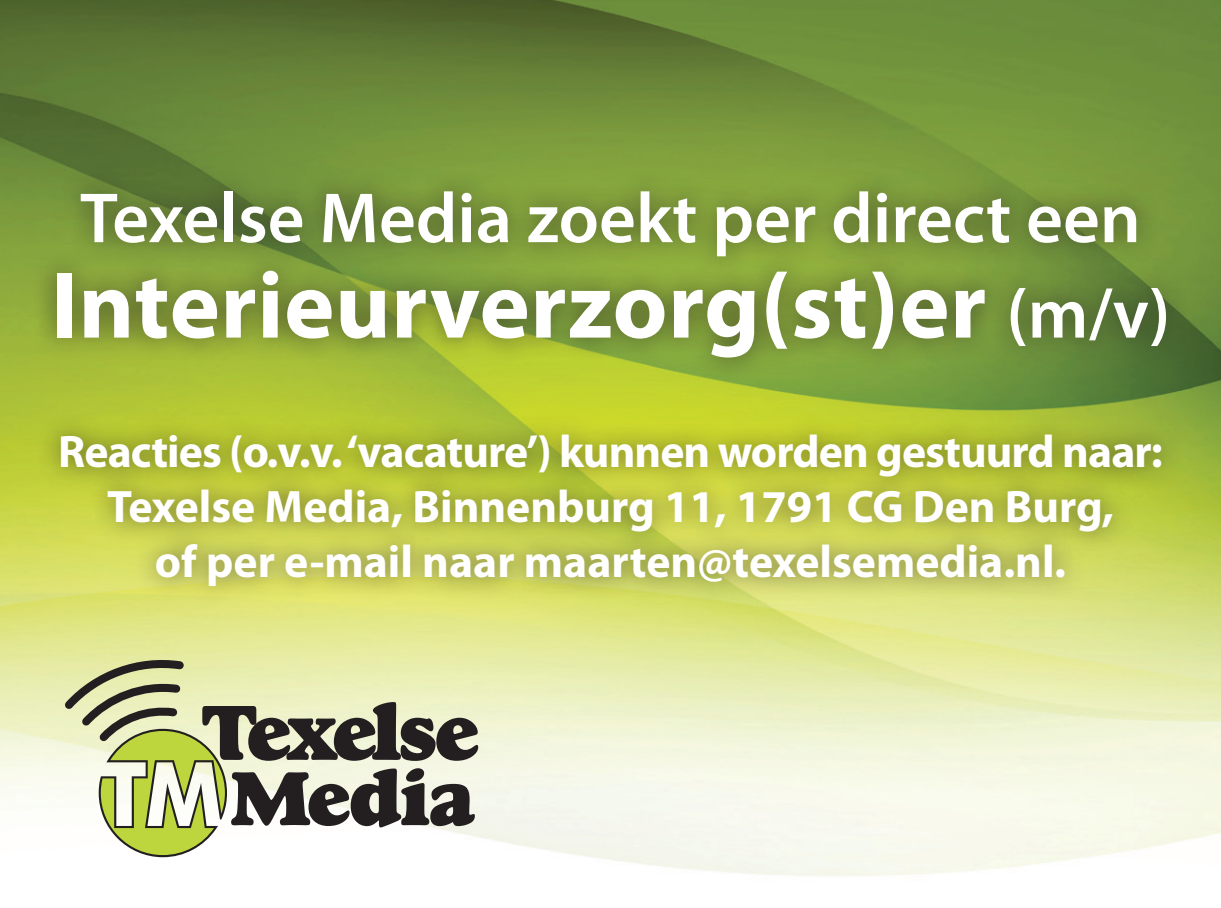
<style>
.page{position:relative;width:1221px;height:908px;background:#fff}
.page>*{position:absolute;margin:0;border:0;box-sizing:border-box;transform-origin:0 0}
.t1{font:700 95.2px "Myriad Pro";letter-spacing:.005em;color:#fff}
.t2{font:600 71.6px "Myriad Pro";color:#fff}
.t3{font:700 45.6px/54.8px "Myriad Pro";color:#fff;text-align:center}
.s1{font-weight:600;font-size:71.6px}
</style>
<div class="page">
<img style="left:0;top:0;width:1220px;height:876px">
<div style="left:32px;top:168px;width:1156px;height:440px;background:#231f20;opacity:.6"></div>
<svg style="left:65px;top:659px;width:413px;height:197px"></svg>
<p class="t2" style="left:80px;top:172px;width:1061px">Texelse Media zoekt per direct een</p>
<p class="t1" style="left:50px;top:243px;width:1121px">Interieurverzorg(st)er <span class="s1">(m/v)</span></p>
<p class="t3" style="left:58px;top:422px;width:1105px">Reacties (o.v.v. ‘vacature’) kunnen worden gestuurd naar:<br>Texelse Media, Binnenburg 11, 1791 CG Den Burg,<br>of per e-mail naar maarten@texelsemedia.nl.</p>
</div>
